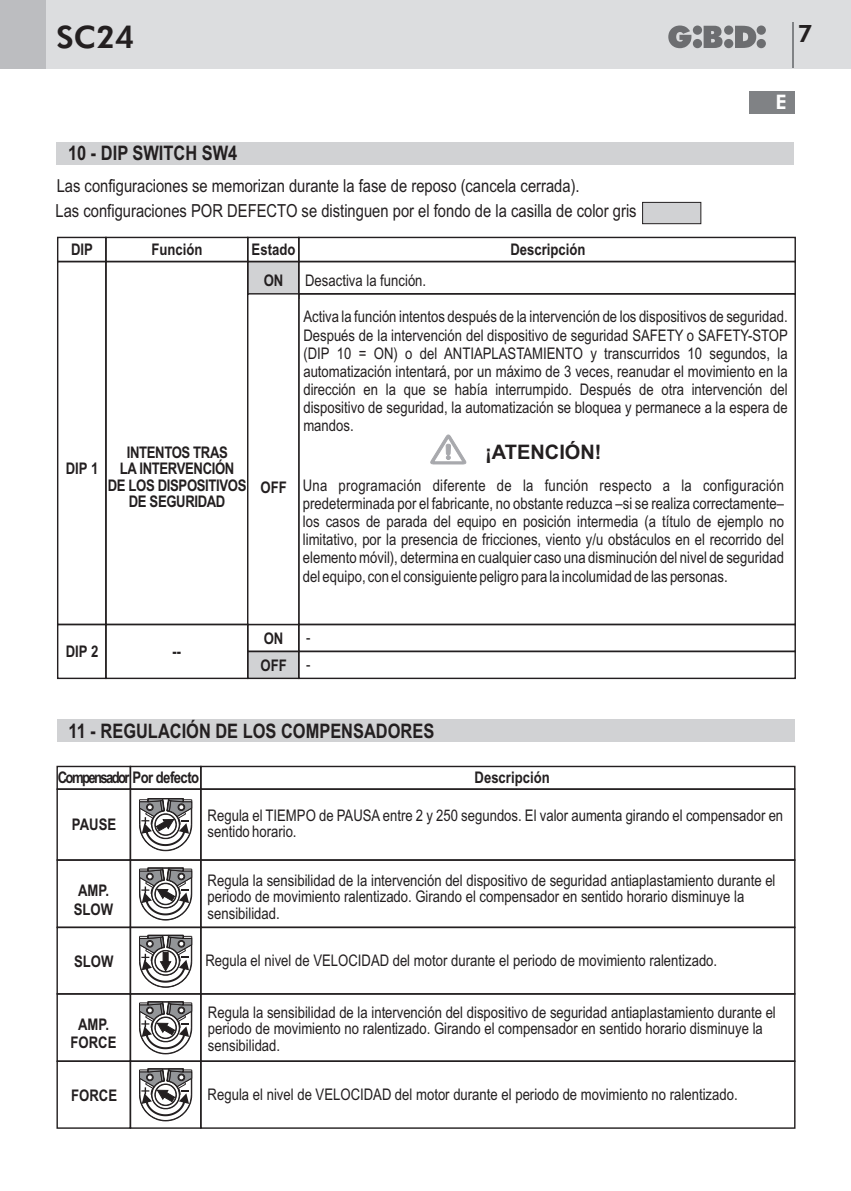
<style>
.page{position:relative;width:851px;height:1191px;background:#fff}
.page>*{position:absolute;margin:0;border:0;box-sizing:border-box;transform-origin:0 0}
.t1{font:800 31px "Futura BT";color:#231f20}
.t2{font:800 24px "Futura BT";color:#231f20}
.t3{font:700 20px "Arial Narrow";color:#231f20}
.t4{font:700 20px "Arial";color:#231f20}
.t5{font:800 20px "Futura BT";color:#fff}
.t6{font:18px "Arial Narrow";color:#231f20}
.t7{font:17.8px "Arial Narrow";color:#231f20}
.t8{font:16px/18.2px "Arial Narrow";color:#231f20}
.t9{font:700 16px/16.4px "Arial Narrow";letter-spacing:-.01em;color:#231f20}
.t10{font:700 16px "Arial Narrow";letter-spacing:-.105em;color:#231f20}
</style>
<div class="page">
<div style="left:0;top:0;width:850px;height:68px;background:#dcdddf"></div>
<div style="left:0;top:0;width:45px;height:68px;background:#bcbdc0"></div>
<svg style="left:668px;top:26px;width:97px;height:22px"></svg>
<hr style="left:792px;top:23px;width:2px;height:45px;background:#808285">
<div style="left:748px;top:91px;width:46px;height:22px;background:#808285"></div>
<div style="left:298px;top:261px;width:497px;height:33px;border:1px solid #231f20"></div>
<div style="left:57px;top:142px;width:737px;height:22px;background:#d1d2d4"></div>
<svg style="left:642px;top:202px;width:59px;height:22px"></svg>
<svg style="left:246px;top:652px;width:54px;height:28px"></svg>
<div style="left:57px;top:624px;width:50px;height:55px;border:1px solid #231f20"></div>
<div style="left:247px;top:624px;width:52px;height:28px;border:1px solid #231f20"></div>
<div style="left:105px;top:624px;width:143px;height:55px;border:1px solid #231f20"></div>
<div style="left:298px;top:624px;width:497px;height:28px;border:1px solid #231f20"></div>
<div style="left:298px;top:650px;width:497px;height:29px;border:1px solid #231f20"></div>
<div style="left:57px;top:237px;width:50px;height:25px;border:1px solid #231f20"></div>
<div style="left:247px;top:237px;width:52px;height:25px;border:1px solid #231f20"></div>
<div style="left:105px;top:237px;width:143px;height:25px;border:1px solid #231f20"></div>
<div style="left:298px;top:237px;width:497px;height:25px;border:1px solid #231f20"></div>
<svg style="left:246px;top:260px;width:54px;height:366px"></svg>
<div style="left:57px;top:261px;width:50px;height:364px;border:1px solid #231f20"></div>
<div style="left:56px;top:859px;width:75px;height:69px;border:1px solid #231f20"></div>
<div style="left:57px;top:719px;width:737px;height:23px;background:#d1d2d4"></div>
<div style="left:56px;top:765px;width:75px;height:25px;border:1px solid #231f20"></div>
<div style="left:200px;top:765px;width:595px;height:25px;border:1px solid #231f20"></div>
<div style="left:200px;top:788px;width:595px;height:72px;border:1px solid #231f20"></div>
<div style="left:200px;top:926px;width:595px;height:68px;border:1px solid #231f20"></div>
<div style="left:56px;top:788px;width:75px;height:72px;border:1px solid #231f20"></div>
<div style="left:56px;top:1060px;width:75px;height:68px;border:1px solid #231f20"></div>
<div style="left:56px;top:926px;width:75px;height:68px;border:1px solid #231f20"></div>
<div style="left:130px;top:859px;width:71px;height:69px;border:1px solid #231f20"></div>
<div style="left:130px;top:765px;width:71px;height:25px;border:1px solid #231f20"></div>
<div style="left:130px;top:788px;width:71px;height:72px;border:1px solid #231f20"></div>
<div style="left:130px;top:926px;width:71px;height:68px;border:1px solid #231f20"></div>
<svg style="left:430px;top:434px;width:36px;height:30px"></svg>
<svg style="left:139px;top:798px;width:53px;height:53px"></svg>
<svg style="left:139px;top:1068px;width:53px;height:53px"></svg>
<svg style="left:139px;top:934px;width:53px;height:53px"></svg>
<svg style="left:139px;top:867px;width:53px;height:53px"></svg>
<div style="left:200px;top:993px;width:595px;height:69px;border:1px solid #231f20"></div>
<div style="left:56px;top:993px;width:75px;height:69px;border:1px solid #231f20"></div>
<div style="left:130px;top:993px;width:71px;height:69px;border:1px solid #231f20"></div>
<svg style="left:139px;top:1001px;width:53px;height:53px"></svg>
<h1 class="t1" style="left:56px;top:24px;width:79px">SC24</h1>
<h2 class="t2" style="left:797px;top:23px;width:16px">7</h2>
<p class="t3" style="left:68px;top:146px;width:171px">10 - DIP SWITCH SW4</p>
<p class="t7" style="left:57px;top:179px;width:524px">Las configuraciones se memorizan durante la fase de reposo (cancela cerrada).</p>
<p class="t6" style="left:56px;top:204px;width:582px">Las configuraciones POR DEFECTO se distinguen por el fondo de la casilla de color gris</p>
<p class="t9" style="left:71px;top:243px;width:23px">DIP</p>
<p class="t9" style="left:151px;top:243px;width:53px">Función</p>
<p class="t9" style="left:251px;top:243px;width:45px">Estado</p>
<p class="t9" style="left:510px;top:243px;width:77px">Descripción</p>
<p class="t9" style="left:264px;top:273px;width:21px">ON</p>
<p class="t8" style="left:305px;top:272px;width:123px">Desactiva la función.</p>
<p class="t5" style="left:775px;top:94px;width:13px">E</p>
<p class="t9" style="left:66px;top:462px;width:34px">DIP 1</p>
<p class="t9" style="left:108px;top:445px;width:140px;text-align:center">INTENTOS TRAS<br>LA INTERVENCIÓN<br>DE LOS DISPOSITIVOS<br>DE SEGURIDAD</p>
<p class="t9" style="left:260px;top:480px;width:28px">OFF</p>
<p class="t8" style="left:303px;top:309px;width:486px;text-align:justify">Activa la función intentos después de la intervención de los dispositivos de seguridad.<br>Después de la intervención del dispositivo de seguridad SAFETY o SAFETY-STOP (DIP 10 = ON) o del ANTIAPLASTAMIENTO y transcurridos 10 segundos, la automatización intentará, por un máximo de 3 veces, reanudar el movimiento en la dirección en la que se había interrumpido. Después de otra intervención del dispositivo de seguridad, la automatización se bloquea y permanece a la espera de mandos.</p>
<p class="t4" style="left:485px;top:444px;width:118px">¡ATENCIÓN!</p>
<p class="t8" style="left:303px;top:478px;width:482px;text-align:justify">Una programación diferente de la función respecto a la configuración predeterminada por el fabricante, no obstante reduzca –si se realiza correctamente– los casos de parada del equipo en posición intermedia (a título de ejemplo no limitativo, por la presencia de fricciones, viento y/u obstáculos en el recorrido del elemento móvil), determina en cualquier caso una disminución del nivel de seguridad del equipo, con el consiguiente peligro para la incolumidad de las personas.</p>
<p class="t9" style="left:260px;top:626px;width:28px;line-height:27px">ON<br>OFF</p>
<p class="t9" style="left:66px;top:644px;width:34px">DIP 2</p>
<p class="t8" style="left:306px;top:625px;width:6px;line-height:27px">- -</p>
<p class="t9" style="left:173px;top:645px;width:10px">--</p>
<p class="t3" style="left:69px;top:723px;width:367px">11 - REGULACIÓN DE LOS COMPENSADORES</p>
<p class="t10" style="left:58px;top:772px;width:143px">Compensador Por defecto</p>
<p class="t9" style="left:72px;top:818px;width:46px">PAUSE</p>
<p class="t9" style="left:474px;top:771px;width:77px">Descripción</p>
<p class="t8" style="left:207px;top:808px;width:577px;line-height:16.4px">Regula el TIEMPO de PAUSA entre 2 y 250 segundos. El valor aumenta girando el compensador en sentido horario.</p>
<p class="t9" style="left:74px;top:883px;width:41px;line-height:18.2px">AMP.<br>SLOW</p>
<p class="t9" style="left:74px;top:954px;width:41px">SLOW</p>
<p class="t9" style="left:71px;top:1016px;width:47px;line-height:18.2px;text-align:center">AMP.<br>FORCE</p>
<p class="t9" style="left:71px;top:1088px;width:47px">FORCE</p>
<p class="t8" style="left:207px;top:873px;width:569px;line-height:16.4px">Regula la sensibilidad de la intervención del dispositivo de seguridad antiaplastamiento durante el periodo de movimiento ralentizado. Girando el compensador en sentido horario disminuye la sensibilidad.</p>
<p class="t8" style="left:205px;top:953px;width:513px">Regula el nivel de VELOCIDAD del motor durante el periodo de movimiento ralentizado.</p>
<p class="t8" style="left:208px;top:1005px;width:569px;line-height:16.4px">Regula la sensibilidad de la intervención del dispositivo de seguridad antiaplastamiento durante el periodo de movimiento no ralentizado. Girando el compensador en sentido horario disminuye la sensibilidad.</p>
<p class="t8" style="left:207px;top:1087px;width:531px">Regula el nivel de VELOCIDAD del motor durante el periodo de movimiento no ralentizado.</p>
</div>
